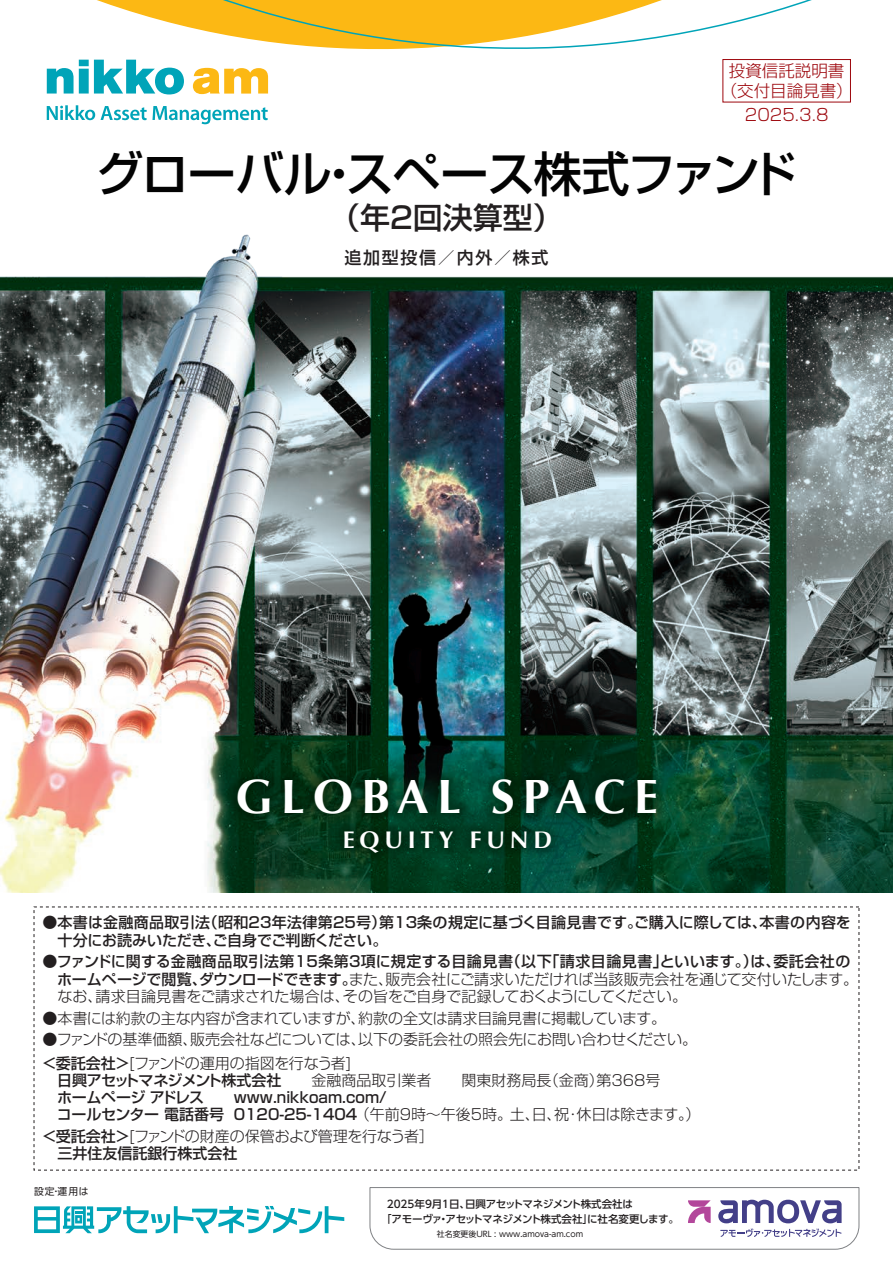
<style>
.page{position:relative;width:893px;height:1263px;background:#fff}
.page>*{position:absolute;margin:0;border:0;box-sizing:border-box;transform-origin:0 0}
.t1{font:500 48px "Shin Go Pro";letter-spacing:-.03em;color:#030303}
.t2{font:700 48px "Optima";letter-spacing:.17em;color:#fff}
.t3{font:500 30px "Shin Go Pro";color:#231f20}
.t4{font:700 24px "Optima";letter-spacing:.2em;color:#fff}
.t5{font:500 16.95px "Shin Go Pro";letter-spacing:.1em;color:#231f20}
.t6{font:300 16.5px/19.5px "Shin Go Pro";color:#9d070d;text-align:center}
.t7{font:300 15px/17.2px "Shin Go Pro";letter-spacing:-.01em;color:#231f20}
.t8{font:500 15px/17.2px "Shin Go Pro";color:#231f20}
.t9{font:500 15px/17.2px "Shin Go Pro";letter-spacing:-.035em;color:#231f20}
.t10{font:300 15px/17.2px "Shin Go Pro";letter-spacing:-.03em;color:#231f20}
.t11{font:500 10.5px/15px "UD Shin Go Pro";letter-spacing:-.025em;color:#231f20}
.t12{font:9.75px "Shin Go Pro";color:#231f20}
.t13{font:7.95px "UD Shin Go Pro";color:#231f20}
.s1{font-weight:300}
.s2{font-weight:500}
</style>
<div class="page">
<img style="left:0;top:234px;width:893px;height:658px">
<img style="left:176px;top:712px;width:542px;height:173px">
<img style="left:284px;top:769px;width:326px;height:124px">
<svg style="left:46px;top:0;width:805px;height:125px"></svg>
<svg style="left:47px;top:60px;width:137px;height:34px"></svg>
<svg style="left:193px;top:68px;width:75px;height:26px"></svg>
<svg style="left:47px;top:105px;width:48px;height:15px"></svg>
<svg style="left:101px;top:106px;width:167px;height:18px"></svg>
<svg style="left:34px;top:1206px;width:310px;height:27px"></svg>
<svg style="left:369px;top:1187px;width:491px;height:63px"></svg>
<div style="left:723px;top:59px;width:128px;height:43px;border:1px solid #9d070d"></div>
<p class="t6" style="left:721px;top:59px;width:133px">投資信託説明書（交付目論見書）</p>
<p class="t6" style="left:745px;top:103px;width:85px">2025.3.8</p>
<h1 class="t1" style="left:96px;top:134px;width:703px">グローバル・スペース株式ファンド</h1>
<h2 class="t3" style="left:330px;top:193px;width:234px">（年2回決算型）</h2>
<p class="t5" style="left:344px;top:243px;width:206px">追加型投信／内外／株式</p>
<h1 class="t2" style="left:235px;top:768px;width:424px">GLOBAL SPACE</h1>
<h3 class="t4" style="left:343px;top:826px;width:211px">EQUITY FUND</h3>
<p class="t8" style="left:58px;top:912px;width:795px;text-indent:-15px"><span class="s1">●</span>本書は金融商品取引法（昭和23年法律第25号）第13条の規定に基づく目論見書です。ご購入に際しては、本書の内容を十分にお読みいただき、ご自身でご判断ください。</p>
<p class="t7" style="left:57px;top:951px;width:802px;text-indent:-15px">●<span class="s2">ファンドに関する金融商品取引法第15条第3項に規定する目論見書（以下「請求目論見書」といいます。）は、委託会社のホームページで閲覧、ダウンロードできます。</span>また、販売会社にご請求いただければ当該販売会社を通じて交付いたします。なお、請求目論見書をご請求された場合は、その旨をご自身で記録しておくようにしてください。</p>
<p class="t7" style="left:43px;top:1007px;width:625px">●本書には約款の主な内容が含まれていますが、約款の全文は請求目論見書に掲載しています。</p>
<p class="t7" style="left:42px;top:1026px;width:656px;line-height:23.2px">●ファンドの基準価額、販売会社などについては、以下の委託会社の照会先にお問い合わせください。<span class="s2">＜委託会社＞</span>[ファンドの運用の指図を行なう者]</p>
<p class="t9" style="left:43px;top:1070px;width:620px;text-indent:15px">日興アセットマネジメント株式会社<span class="s1">　　金融商品取引業者　　関東財務局長（金商）第368号</span>　ホームページ アドレス</p>
<p class="t8" style="left:43px;top:1087px;width:659px;text-indent:191px">www.nikkoam.com/<br>　コールセンター 電話番号 0120-25-1404<span class="s1">（午前9時～午後5時。土、日、祝・休日は除きます。）</span></p>
<p class="t10" style="left:58px;top:1126px;width:378px;text-indent:-15px"><span class="s2">＜受託会社＞</span>[ファンドの財産の保管および管理を行なう者］<span class="s2">三井住友信託銀行株式会社</span></p>
<p class="t12" style="left:34px;top:1183px;width:56px">設定・運用は</p>
<p class="t11" style="left:381px;top:1196px;width:299px;text-indent:5px">2025年9月1日、日興アセットマネジメント株式会社は<br>「アモーヴァ・アセットマネジメント株式会社」に社名変更します。</p>
<p class="t13" style="left:437px;top:1227px;width:148px">社名変更後URL : www.amova-am.com</p>
</div>
